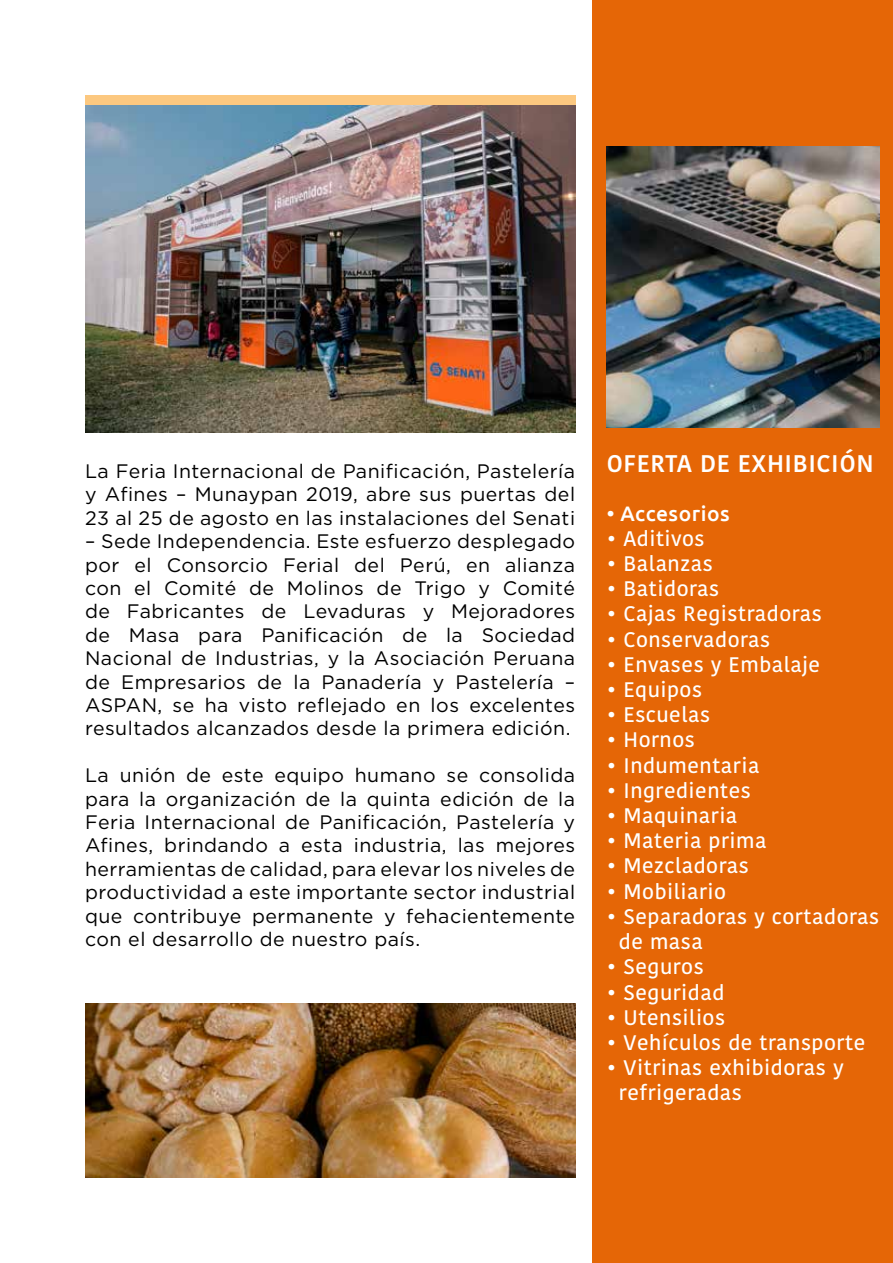
<style>
.page{position:relative;width:893px;height:1263px;background:#fff}
.page>*{position:absolute;margin:0;border:0;box-sizing:border-box;transform-origin:0 0}
.t1{font:600 24px "Kohinoor Devanagari";letter-spacing:.025em;color:#fff}
.t2{font:500 21px/25.2px "Kohinoor Devanagari";letter-spacing:.025em;color:#fff}
.t3{font:500 21px "Ubuntu";letter-spacing:.025em;color:#fff}
.t4{font:19.5px/23.4px "Gotham";letter-spacing:.025em;color:#000;text-align:justify}
</style>
<div class="page">
<div style="left:85px;top:95px;width:490px;height:11px;background:#fcc880"></div>
<div style="left:592px;top:0;width:300px;height:1263px;background:#e56606"></div>
<img style="left:85px;top:105px;width:490px;height:327px">
<img style="left:85px;top:1003px;width:490px;height:175px">
<img style="left:607px;top:146px;width:272px;height:281px">
<p class="t4" style="left:85px;top:459px;width:492px">La Feria Internacional de Panificación, Pastelería y Afines – Munaypan 2019, abre sus puertas del 23 al 25 de agosto en las instalaciones del Senati</p>
<p class="t4" style="left:85px;top:529px;width:492px">– Sede Independencia. Este esfuerzo desplegado por el Consorcio Ferial del Perú, en alianza con el Comité de Molinos de Trigo y Comité de Fabricantes de Levaduras y Mejoradores de Masa para Panificación de la Sociedad Nacional de Industrias, y la Asociación Peruana de Empresarios de la Panadería y Pastelería – ASPAN, se ha visto reflejado en los excelentes resultados alcanzados desde la primera edición.</p>
<p class="t4" style="left:85px;top:763px;width:492px">La unión de este equipo humano se consolida para la organización de la quinta edición de la Feria Internacional de Panificación, Pastelería y Afines, brindando a esta industria, las mejores herramientas de calidad, para elevar los niveles de productividad a este importante sector industrial que contribuye permanente y fehacientemente con el desarrollo de nuestro país.</p>
<p class="t1" style="left:607px;top:450px;width:268px">OFERTA DE EXHIBICIÓN</p>
<p class="t3" style="left:607px;top:500px;width:124px">• Accesorios</p>
<p class="t2" style="left:607px;top:526px;width:99px">• Aditivos</p>
<p class="t2" style="left:607px;top:551px;width:107px">• Balanzas</p>
<p class="t2" style="left:607px;top:576px;width:114px">• Batidoras</p>
<p class="t2" style="left:607px;top:602px;width:216px">• Cajas Registradoras</p>
<p class="t2" style="left:607px;top:627px;width:165px">• Conservadoras</p>
<p class="t2" style="left:607px;top:652px;width:215px">• Envases y Embalaje</p>
<p class="t2" style="left:607px;top:677px;width:97px">• Equipos</p>
<p class="t2" style="left:607px;top:702px;width:105px">• Escuelas</p>
<p class="t2" style="left:607px;top:728px;width:90px">• Hornos</p>
<p class="t2" style="left:607px;top:753px;width:154px">• Indumentaria</p>
<p class="t2" style="left:607px;top:778px;width:146px">• Ingredientes</p>
<p class="t2" style="left:607px;top:803px;width:132px">• Maquinaria</p>
<p class="t2" style="left:607px;top:828px;width:161px">• Materia prima</p>
<p class="t2" style="left:607px;top:854px;width:143px">• Mezcladoras</p>
<p class="t2" style="left:607px;top:879px;width:121px">• Mobiliario</p>
<p class="t2" style="left:619px;top:904px;width:262px;text-indent:-12px">• Separadoras y cortadoras de masa</p>
<p class="t2" style="left:607px;top:954px;width:98px">• Seguros</p>
<p class="t2" style="left:607px;top:980px;width:119px">• Seguridad</p>
<p class="t2" style="left:607px;top:1005px;width:120px">• Utensilios</p>
<p class="t2" style="left:607px;top:1030px;width:260px">• Vehículos de transporte</p>
<p class="t2" style="left:619px;top:1055px;width:226px;text-indent:-12px">• Vitrinas exhibidoras y refrigeradas</p>
</div>
